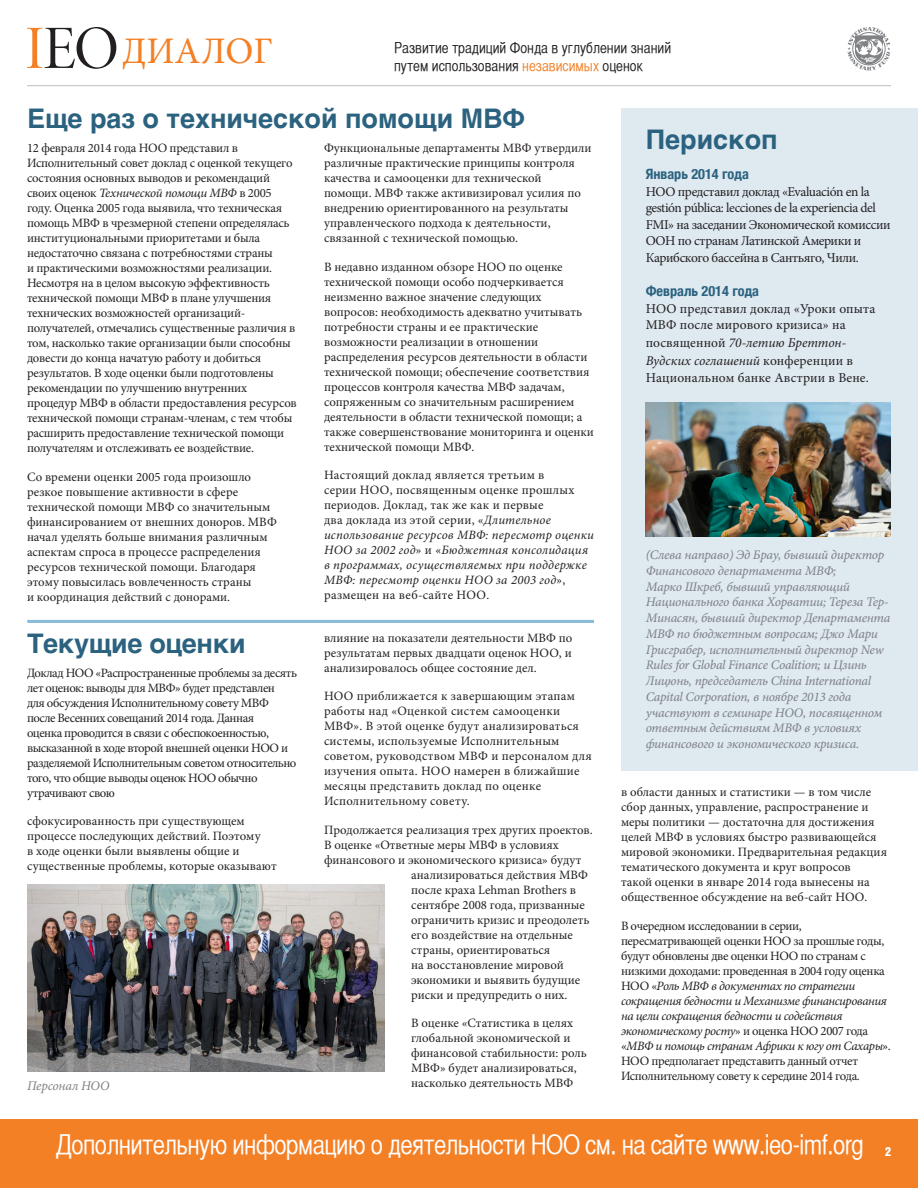
<style>
.page{position:relative;width:918px;height:1188px;background:#fff}
.page>*{position:absolute;margin:0;border:0;box-sizing:border-box;transform-origin:0 0}
.t1{font:37.5px "Minion Pro";color:#f48026}
.t2{font:27px "Helvetica CY Plain";letter-spacing:-.02em;color:#fff}
.t3{font:700 27px "Helvetica";color:#2b627f}
.t4{font:15px/18px "Helvetica CY Plain";color:#231f20}
.year_month_colorbar{font:700 condensed 14.25px "Helvetica Neue";color:#2b627f}
.body{font:13.5px/16.5px "Minion Pro";letter-spacing:-.025em;color:#231f20}
.body-2{font:13.5px/16.5px "Minion Pro";letter-spacing:.01em;color:#231f20}
.body-3{font:italic 13.5px/18px "Minion Pro";color:#231f20}
.t5{font:13.2px/15.8px "Minion Pro It Capt";letter-spacing:-.02em;color:#808285}
.body-4{font:12.75px/15px "Minion Pro";letter-spacing:-.005em;color:#231f20}
.body-5{font:12.75px/15px "Minion Pro";letter-spacing:-.03em;color:#231f20}
.body-6{font:12.75px/15px "Minion Pro";letter-spacing:-.04em;color:#231f20}
.body-7{font:italic 12.75px/15px "Minion Pro";letter-spacing:.02em;color:#231f20}
.body-8{font:12.75px/15px "Minion Pro";letter-spacing:.02em;color:#231f20}
.t6{font:900 condensed 12px "Helvetica LT Std";color:#fff}
.s1{color:#f48026}
.s2{font-style:italic}
.s3{font-style:normal}
</style>
<div class="page">
<div style="left:0;top:1123px;width:918px;height:65px;background:#f48026"></div>
<hr style="left:27px;top:85px;width:864px;height:1px;background:#bcbdc0">
<svg style="left:848px;top:27px;width:42px;height:43px"></svg>
<svg style="left:27px;top:27px;width:89px;height:42px"></svg>
<div style="left:621px;top:108px;width:297px;height:662px;background:#dee9f0"></div>
<hr style="left:27px;top:620px;width:567px;height:3px;background:#87b9da">
<img style="left:646px;top:403px;width:245px;height:134px">
<img style="left:27px;top:885px;width:357px;height:186px">
<hr style="left:0;top:1119px;width:918px;height:4px;background:#f48026">
<h1 class="t1" style="left:122px;top:26px;width:152px">ДИАЛОГ</h1>
<p class="t4" style="left:394px;top:38px;width:279px">Развитие традиций Фонда в углублении знаний путем использования <span class="s1">независимых</span> оценок</p>
<p class="t3" style="left:27px;top:97px;width:500px">Еще раз о технической помощи МВФ</p>
<p class="body-4" style="left:27px;top:141px;width:271px">12 февраля 2014 года НОО представил в Исполнительный совет доклад с оценкой текущего состояния основных выводов и рекомендаций своих оценок <span class="s2">Технической помощи МВФ</span> в 2005 году. Оценка 2005 года выявила, что техническая помощь МВФ в чрезмерной степени определялась институциональными приоритетами и была недостаточно связана с потребностями страны<br>и практическими возможностями реализации.<br>Несмотря на в целом высокую эффективность технической помощи МВФ в плане улучшения технических возможностей организаций&shy;получателей, отмечались существенные различия в том, насколько такие организации были способны довести до конца начатую работу и добиться результатов. В ходе оценки были подготовлены рекомендации по улучшению внутренних процедур МВФ в области предоставления ресурсов технической помощи странам-членам, с тем чтобы расширить предоставление технической помощи получателям и отслеживать ее воздействие.</p>
<p class="body-4" style="left:27px;top:469px;width:251px">Со времени оценки 2005 года произошло резкое повышение активности в сфере технической помощи МВФ со значительным финансированием от внешних доноров. МВФ начал уделять больше внимания различным аспектам спроса в процессе распределения ресурсов технической помощи. Благодаря этому повысилась вовлеченность страны<br>и координация действий с донорами.</p>
<p class="t3" style="left:646px;top:118px;width:134px">Перископ</p>
<p class="year_month_colorbar" style="left:646px;top:162px;width:105px">Январь 2014 года</p>
<p class="body" style="left:646px;top:183px;width:247px">НОО представил доклад «Evaluación en la gestión pública: lecciones de la experiencia del FMI» на заседании Экономической комиссии ООН по странам Латинской Америки и Карибского бассейна в Сантьяго, Чили.</p>
<p class="year_month_colorbar" style="left:646px;top:279px;width:115px">Февраль 2014 года</p>
<p class="body-2" style="left:646px;top:300px;width:231px">НОО представил доклад «Уроки опыта<br>МВФ после мирового кризиса» на</p>
<p class="body-3" style="left:646px;top:334px;width:209px"><span class="s3">посвященной</span> 70-летию Бреттон-<br>Вудских соглашений <span class="s3">конференции в</span></p>
<p class="body-2" style="left:646px;top:369px;width:225px">Национальном банке Австрии в Вене.</p>
<p class="body-4" style="left:324px;top:141px;width:269px">Функциональные департаменты МВФ утвердили различные практические принципы контроля качества и самооценки для технической помощи. МВФ также активизировал усилия по внедрению ориентированного на результаты управленческого подхода к деятельности, связанной с технической помощью.</p>
<p class="body-4" style="left:324px;top:259px;width:271px">В недавно изданном обзоре НОО по оценке технической помощи особо подчеркивается неизменно важное значение следующих вопросов: необходимость адекватно учитывать потребности страны и ее практические возможности реализации в отношении распределения ресурсов деятельности в области технической помощи; обеспечение соответствия процессов контроля качества МВФ задачам, сопряженным со значительным расширением деятельности в области технической помощи; а также совершенствование мониторинга и оценки технической помощи МВФ.</p>
<p class="body-7" style="left:324px;top:468px;width:271px"><span class="s3">Настоящий доклад является третьим в<br>серии НОО, посвященным оценке прошлых периодов. Доклад, так же как и первые<br>два доклада из этой серии, «</span>Длительное использование ресурсов МВФ: пересмотр оценки НОО за 2002 год<span class="s3">» и «</span>Бюджетная консолидация в программах, осуществляемых при поддержке МВФ: пересмотр оценки НОО за 2003 год<span class="s3">», размещен на веб-сайте НОО.</span></p>
<p class="t5" style="left:646px;top:548px;width:246px">(Слева направо) Эд Брау, бывший директор Финансового департамента МВФ;<br>Марко Шкреб, бывший управляющий Национального банка Хорватии; Тереза Тер-Минасян, бывший директор Департамента МВФ по бюджетным вопросам; Джо Мари Грисграбер, исполнительный директор New Rules for Global Finance Coalition; и Цзинь Лицюнь, председатель China International Capital Corporation, в ноябре 2013 года участвуют в семинаре НОО, посвященном ответным действиям МВФ в условиях финансового и экономического кризиса.</p>
<p class="t3" style="left:27px;top:622px;width:220px">Tекущие оценки</p>
<p class="body-6" style="left:27px;top:665px;width:272px">Доклад НОО «Распространенные проблемы за десять лет оценок: выводы для МВФ» будет представлен<br>для обсуждения Исполнительному совету МВФ после Весенних совещаний 2014 года. Данная<br>оценка проводится в связи с обеспокоенностью, высказанной в ходе второй внешней оценки НОО и разделяемой Исполнительным советом относительно того, что общие выводы оценок НОО обычно утрачивают свою</p>
<p class="body-4" style="left:27px;top:814px;width:251px">сфокусированность при существующем процессе последующих действий. Поэтому<br>в ходе оценки были выявлены общие и существенные проблемы, которые оказывают</p>
<p class="body-4" style="left:324px;top:630px;width:250px;text-align:justify">влияние на показатели деятельности МВФ по результатам первых двадцати оценок НОО, и анализировалось общее состояние дел.</p>
<p class="body-8" style="left:324px;top:689px;width:269px">НОО приближается к завершающим этапам работы над «Оценкой систем самооценки МВФ». В этой оценке будут анализироваться системы, используемые Исполнительным советом, руководством МВФ и персоналом для изучения опыта. НОО намерен в ближайшие месяцы представить доклад по оценке Исполнительному совету.</p>
<p class="body-4" style="left:324px;top:822px;width:270px">Продолжается реализация трех других проектов.</p>
<p class="body-4" style="left:324px;top:837px;width:236px">В оценке «Ответные меры МВФ в условиях</p>
<p class="body-4" style="left:324px;top:852px;width:259px">финансового и экономического кризиса» будут</p>
<p class="body-4" style="left:411px;top:867px;width:178px">анализироваться действия МВФ</p>
<p class="body-4" style="left:411px;top:882px;width:166px">после краха Lehman Brothers в</p>
<p class="body-4" style="left:411px;top:897px;width:175px">сентябре 2008 года, призванные</p>
<p class="body-4" style="left:411px;top:912px;width:180px">ограничить кризис и преодолеть</p>
<p class="body-4" style="left:411px;top:927px;width:163px">его воздействие на отдельные</p>
<p class="body-4" style="left:411px;top:942px;width:141px">страны, ориентироваться</p>
<p class="body-4" style="left:411px;top:957px;width:154px">на восстановление мировой</p>
<p class="body-4" style="left:411px;top:972px;width:171px">экономики и выявить будущие</p>
<p class="body-4" style="left:411px;top:987px;width:158px">риски и предупредить о них.</p>
<p class="body-4" style="left:411px;top:1016px;width:177px">В оценке «Статистика в целях глобальной экономической и финансовой стабильности: роль<br>МВФ» будет анализироваться, насколько деятельность МВФ</p>
<p class="body-4" style="left:621px;top:785px;width:268px">в области данных и статистики — в том числе сбор данных, управление, распространение и меры политики — достаточна для достижения целей МВФ в условиях быстро развивающейся мировой экономики. Предварительная редакция тематического документа и круг вопросов<br>такой оценки в январе 2014 года вынесены на общественное обсуждение на веб-сайт НОО.</p>
<p class="body-5" style="left:621px;top:918px;width:271px">В очередном исследовании в серии, пересматривающей оценки НОО за прошлые годы, будут обновлены две оценки НОО по странам с низкими доходами: проведенная в 2004 году оценка НОО «<span class="s2">Роль МВФ в документах по стратегии сокращения бедности и Механизме финансирования на цели сокращения бедности и содействия экономическому росту</span>» и оценка НОО 2007 года «<span class="s2">МВФ и помощь странам Африки к югу от Сахары</span>».<br>НОО предполагает представить данный отчет Исполнительному совету к середине 2014 года.</p>
<p class="t5" style="left:27px;top:1078px;width:84px">Персонал НОО</p>
<h2 class="t2" style="left:56px;top:1130px;width:810px">Дополнительную информацию о деятельности НОО см. на сайте www.ieo-imf.org</h2>
<p class="t6" style="left:885px;top:1144px;width:7px">2</p>
</div>
